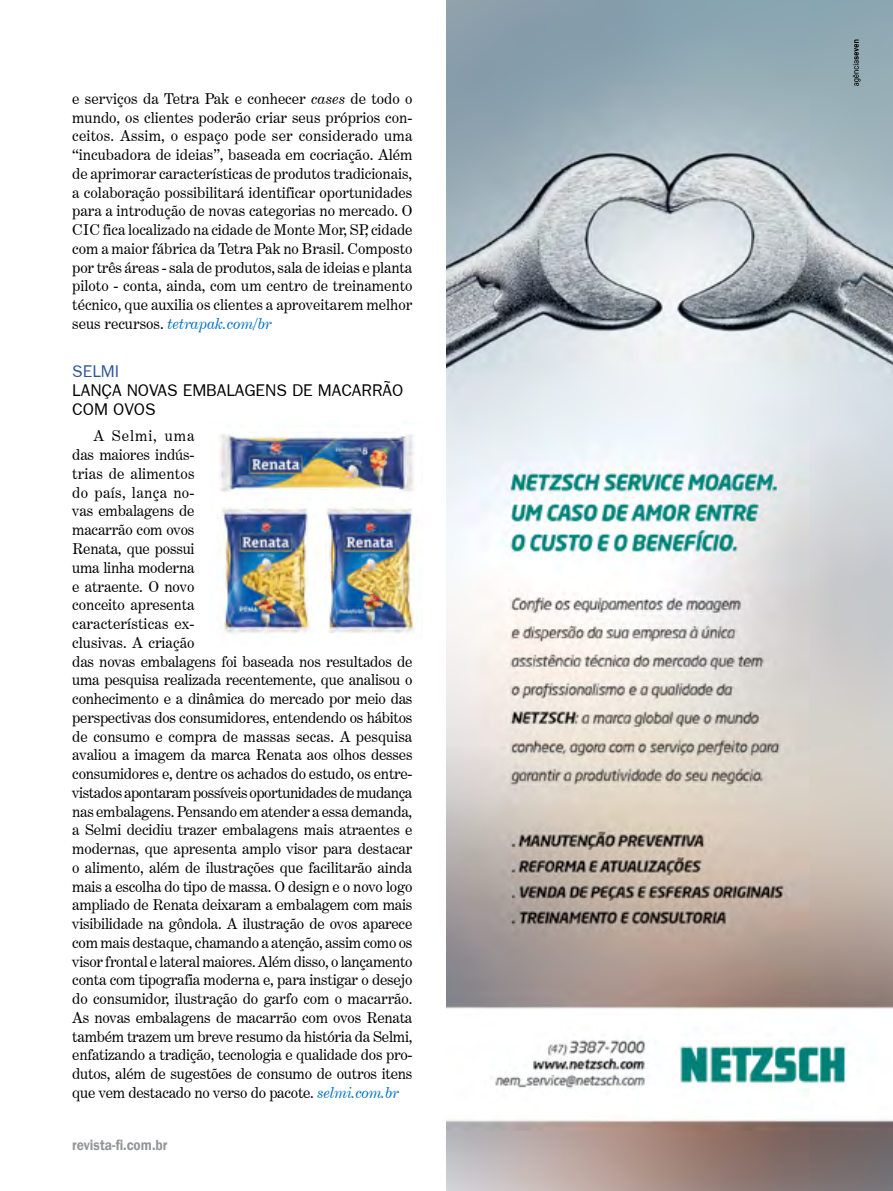
<style>
.page{position:relative;width:893px;height:1191px;background:#fff}
.page>*{position:absolute;margin:0;border:0;box-sizing:border-box;transform-origin:0 0}
.legenda-tittle{font:16.95px/18.8px "Frankfurt Gothic";color:#000}
.tittle-azul{font:16.95px "Frankfurt Gothic";color:#2e559a}
.texto{font:15px/18.8px "Century Expanded BT";letter-spacing:-.015em;color:#000;text-align:justify}
.t1{font:600 15px "Franklin Gothic";color:#939598;scale:.9 1}
.s1{font-style:italic}
.s2{font-style:italic;color:#0070c0}
</style>
<div class="page">
<img style="left:446px;top:0;width:447px;height:1191px">
<svg style="left:853px;top:40px;width:7px;height:46px"></svg>
<img style="left:219px;top:432px;width:198px;height:202px">
<p class="texto" style="left:72px;top:89px;width:342px">e serviços da Tetra Pak e conhecer <span class="s1">cases</span> de todo o mundo, os clientes poderão criar seus próprios con&shy;ceitos. Assim, o espaço pode ser considerado uma “incubadora de ideias”, baseada em cocriação. Além de aprimorar características de produtos tradicionais, a colaboração possibilitará identificar oportunidades para a introdução de novas categorias no mercado. O CIC fica localizado na cidade de Monte Mor, SP, cidade com a maior fábrica da Tetra Pak no Brasil. Composto por três áreas - sala de produtos, sala de ideias e planta piloto - conta, ainda, com um centro de treinamento técnico, que auxilia os clientes a aproveitarem melhor seus recursos. <span class="s2">tetrapak.com/br</span></p>
<p class="tittle-azul" style="left:72px;top:362px;width:48px">SELMI</p>
<p class="legenda-tittle" style="left:72px;top:381px;width:333px">LANÇA NOVAS EMBALAGENS DE MACARRÃO<br>COM OVOS</p>
<p class="texto" style="left:72px;top:426px;width:342px;text-align:left;text-indent:21px">A Selmi, uma<br>das maiores indús-<br>trias de alimentos<br>do país, lança no-<br>vas embalagens de<br>macarrão com ovos<br>Renata, que possui<br>uma linha moderna<br>e atraente. O novo<br>conceito apresenta<br>características ex-<br>clusivas. A criação<br>das novas embalagens foi baseada nos resultados de uma pesquisa realizada recentemente, que analisou o conhecimento e a dinâmica do mercado por meio das perspectivas dos consumidores, entendendo os hábitos de consumo e compra de massas secas. A pesquisa avaliou a imagem da marca Renata aos olhos desses consumidores e, dentre os achados do estudo, os entre&shy;vistados apontaram possíveis oportunidades de mudança nas embalagens. Pensando em atender a essa demanda, a Selmi decidiu trazer embalagens mais atraentes e modernas, que apresenta amplo visor para destacar o alimento, além de ilustrações que facilitarão ainda mais a escolha do tipo de massa. O design e o novo logo ampliado de Renata deixaram a embalagem com mais visibilidade na gôndola. A ilustração de ovos aparece com mais destaque, chamando a atenção, assim como os visor frontal e lateral maiores. Além disso, o lançamento conta com tipografia moderna e, para instigar o desejo do consumidor, ilustração do garfo com o macarrão.<br>As novas embalagens de macarrão com ovos Renata também trazem um breve resumo da história da Selmi, enfatizando a tradição, tecnologia e qualidade dos pro&shy;dutos, além de sugestões de consumo de outros itens que vem destacado no verso do pacote. <span class="s2">selmi.com.br</span></p>
<p class="t1" style="left:72px;top:1135px;width:107px">revista-fi.com.br</p>
</div>
